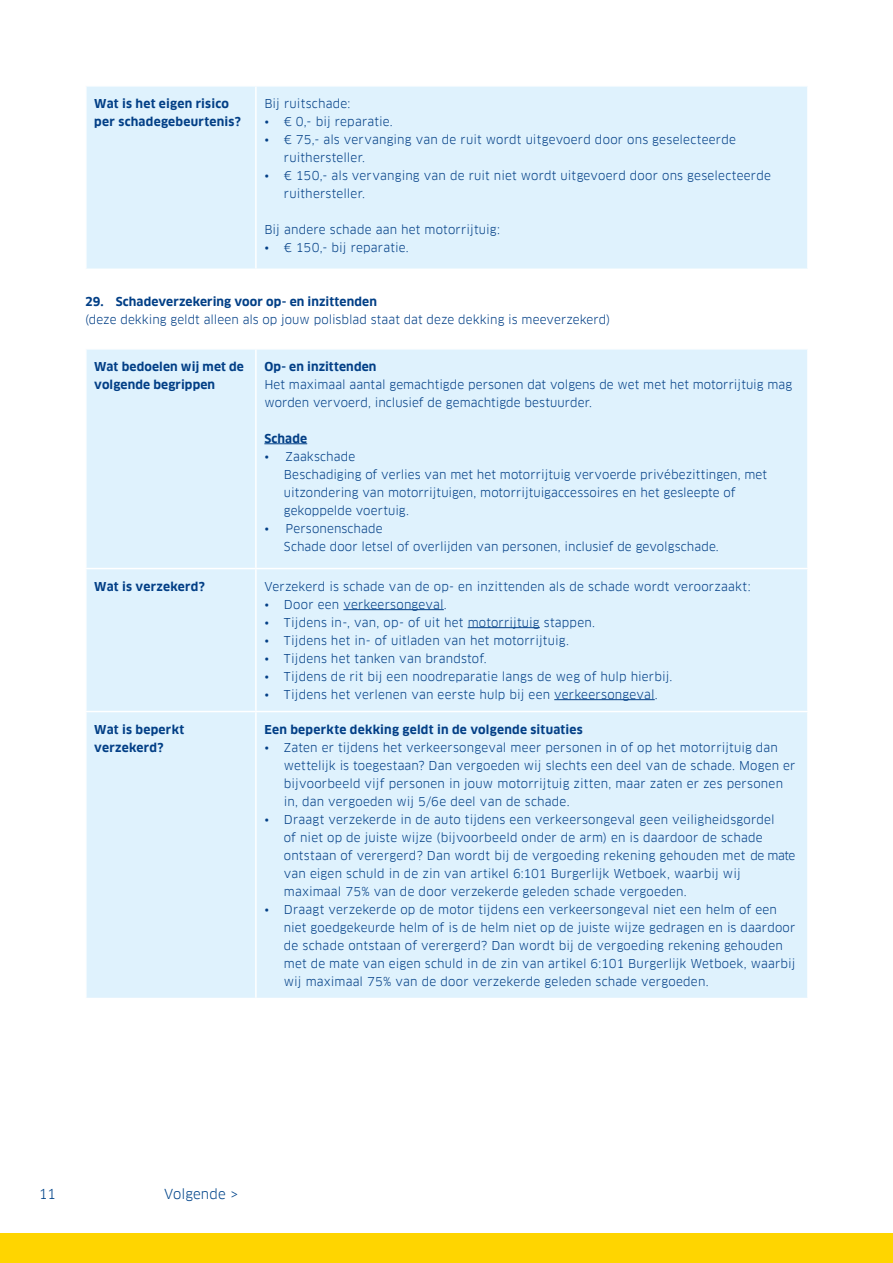
<style>
.page{position:relative;width:893px;height:1263px;background:#fff}
.page>*{position:absolute;margin:0;border:0;box-sizing:border-box;transform-origin:0 0}
.t1{font:13.5px "Clan Pro";letter-spacing:.005em;color:#00448a}
.Tekst_nummer_Tabel{font:12px/18px "Clan Pro";letter-spacing:.015em;color:#023f86}
.tekst_TABEL{font:700 12px/18px "Clan Pro";letter-spacing:.015em;color:#023f86}
.tekst{font:12px "Clan Pro";letter-spacing:.005em;color:#023f86}
.Tekst_nummer_Tabel-2{font:700 12px "Clan Pro";letter-spacing:.015em;color:#023f86}
.tekst-2{font:700 12px "Clan Pro";letter-spacing:.01em;color:#023f86}
</style>
<div class="page">
<div style="left:0;top:1233px;width:893px;height:30px;background:#ffd500"></div>
<div style="left:87px;top:87px;width:720px;height:182px;background:#dff2fd"></div>
<hr style="left:255px;top:87px;width:2px;height:182px;background:#fff">
<div style="left:87px;top:350px;width:720px;height:648px;background:#dff2fd"></div>
<hr style="left:255px;top:350px;width:2px;height:218px;background:#fff">
<hr style="left:85px;top:568px;width:171px;height:1px;background:#fff">
<hr style="left:256px;top:568px;width:553px;height:1px;background:#fff">
<hr style="left:255px;top:569px;width:2px;height:142px;background:#fff">
<hr style="left:85px;top:711px;width:171px;height:1px;background:#fff">
<hr style="left:256px;top:711px;width:553px;height:1px;background:#fff">
<hr style="left:255px;top:712px;width:2px;height:286px;background:#fff">
<hr style="left:264px;top:443px;width:43px;height:1px;background:#023f86">
<hr style="left:343px;top:609px;width:101px;height:1px;background:#023f86">
<hr style="left:468px;top:627px;width:72px;height:1px;background:#023f86">
<hr style="left:554px;top:699px;width:101px;height:1px;background:#023f86">
<p class="tekst_TABEL" style="left:94px;top:95px;width:148px">Wat is het eigen risico per schadegebeurtenis?</p>
<p class="Tekst_nummer_Tabel" style="left:264px;top:95px;width:88px">Bij ruitschade:</p>
<p class="Tekst_nummer_Tabel" style="left:264px;top:113px;width:130px">• € 0,- bij reparatie.</p>
<p class="Tekst_nummer_Tabel" style="left:284px;top:131px;width:454px;text-indent:-20px">• € 75,- als vervanging van de ruit wordt uitgevoerd door ons geselecteerde ruithersteller.</p>
<p class="Tekst_nummer_Tabel" style="left:284px;top:167px;width:489px;text-indent:-20px">• € 150,- als vervanging van de ruit niet wordt uitgevoerd door ons geselecteerde ruithersteller.</p>
<p class="Tekst_nummer_Tabel" style="left:264px;top:221px;width:237px">Bij andere schade aan het motorrijtuig:</p>
<p class="Tekst_nummer_Tabel" style="left:264px;top:239px;width:146px">• € 150,- bij reparatie.</p>
<p class="tekst-2" style="left:85px;top:295px;width:293px">29. Schadeverzekering voor op- en inzittenden</p>
<p class="tekst" style="left:85px;top:312px;width:527px">(deze dekking geldt alleen als op jouw polisblad staat dat deze dekking is meeverzekerd)</p>
<p class="tekst_TABEL" style="left:94px;top:358px;width:151px">Wat bedoelen wij met de volgende begrippen</p>
<p class="Tekst_nummer_Tabel-2" style="left:264px;top:360px;width:114px">Op- en inzittenden</p>
<p class="Tekst_nummer_Tabel" style="left:264px;top:376px;width:529px">Het maximaal aantal gemachtigde personen dat volgens de wet met het motorrijtuig mag worden vervoerd, inclusief de gemachtigde bestuurder.</p>
<p class="Tekst_nummer_Tabel-2" style="left:264px;top:432px;width:44px">Schade</p>
<p class="Tekst_nummer_Tabel" style="left:264px;top:448px;width:92px">• Zaakschade</p>
<p class="Tekst_nummer_Tabel" style="left:284px;top:466px;width:485px">Beschadiging of verlies van met het motorrijtuig vervoerde privébezittingen, met uitzondering van motorrijtuigen, motorrijtuigaccessoires en het gesleepte of gekoppelde voertuig.</p>
<p class="Tekst_nummer_Tabel" style="left:264px;top:520px;width:120px">• Personenschade</p>
<p class="Tekst_nummer_Tabel" style="left:284px;top:538px;width:436px">Schade door letsel of overlijden van personen, inclusief de gevolgschade.</p>
<p class="tekst_TABEL" style="left:94px;top:577px;width:112px">Wat is verzekerd?</p>
<p class="Tekst_nummer_Tabel" style="left:264px;top:577px;width:488px">Verzekerd is schade van de op- en inzittenden als de schade wordt veroorzaakt:</p>
<p class="Tekst_nummer_Tabel" style="left:264px;top:595px;width:184px">• Door een verkeersongeval.</p>
<p class="Tekst_nummer_Tabel" style="left:264px;top:613px;width:332px">• Tijdens in-, van, op- of uit het motorrijtuig stappen.</p>
<p class="Tekst_nummer_Tabel" style="left:264px;top:631px;width:306px">• Tijdens het in- of uitladen van het motorrijtuig.</p>
<p class="Tekst_nummer_Tabel" style="left:264px;top:649px;width:224px">• Tijdens het tanken van brandstof.</p>
<p class="Tekst_nummer_Tabel" style="left:264px;top:667px;width:409px">• Tijdens de rit bij een noodreparatie langs de weg of hulp hierbij.</p>
<p class="Tekst_nummer_Tabel" style="left:264px;top:685px;width:395px">• Tijdens het verlenen van eerste hulp bij een verkeersongeval.</p>
<p class="tekst_TABEL" style="left:94px;top:720px;width:92px">Wat is beperkt verzekerd?</p>
<p class="Tekst_nummer_Tabel-2" style="left:264px;top:722px;width:320px">Een beperkte dekking geldt in de volgende situaties</p>
<p class="Tekst_nummer_Tabel" style="left:284px;top:738px;width:513px;text-indent:-20px">• Zaten er tijdens het verkeersongeval meer personen in of op het motorrijtuig dan wettelijk is toegestaan? Dan vergoeden wij slechts een deel van de schade. Mogen er bijvoorbeeld vijf personen in jouw motorrijtuig zitten, maar zaten er zes personen in, dan vergoeden wij 5/6e deel van de schade.</p>
<p class="Tekst_nummer_Tabel" style="left:284px;top:810px;width:513px;text-indent:-20px">• Draagt verzekerde in de auto tijdens een verkeersongeval geen veiligheidsgordel<br>of niet op de juiste wijze (bijvoorbeeld onder de arm) en is daardoor de schade ontstaan of verergerd? Dan wordt bij de vergoeding rekening gehouden met de mate van eigen schuld in de zin van artikel 6:101 Burgerlijk Wetboek, waarbij wij maximaal 75% van de door verzekerde geleden schade vergoeden.</p>
<p class="Tekst_nummer_Tabel" style="left:284px;top:900px;width:513px;text-indent:-20px">• Draagt verzekerde op de motor tijdens een verkeersongeval niet een helm of een niet goedgekeurde helm of is de helm niet op de juiste wijze gedragen en is daardoor de schade ontstaan of verergerd? Dan wordt bij de vergoeding rekening gehouden met de mate van eigen schuld in de zin van artikel 6:101 Burgerlijk Wetboek, waarbij wij maximaal 75% van de door verzekerde geleden schade vergoeden.</p>
<p class="t1" style="left:39px;top:1186px;width:18px">11</p>
<p class="t1" style="left:164px;top:1186px;width:76px">Volgende &gt;</p>
</div>
